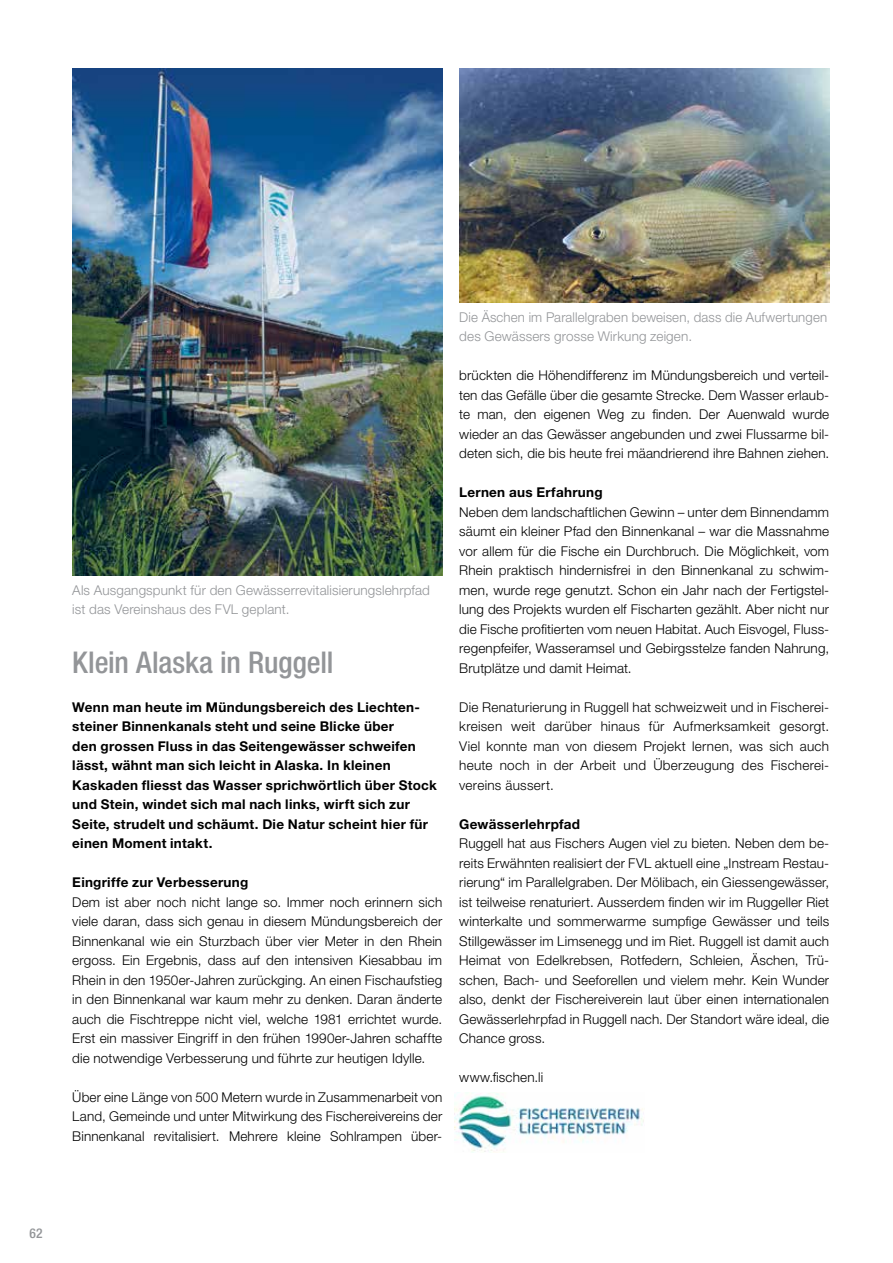
<style>
.page{position:relative;width:893px;height:1263px;background:#fff}
.page>*{position:absolute;margin:0;border:0;box-sizing:border-box;transform-origin:0 0}
.t1{font:500 condensed 30px "Helvetica Neue LT Std";letter-spacing:-.005em;color:#939598}
.t2{font:300 13.5px/19.5px "Helvetica Neue LT Std";letter-spacing:.015em;color:#000;text-align:justify}
.t3{font:700 13.5px/19.5px "Helvetica Neue LT Std";letter-spacing:.02em;color:#000}
.t4{font:300 13.5px/19.5px "Helvetica Neue LT Std";letter-spacing:.01em;color:#939598}
.t5{font:500 condensed 13.5px "Helvetica Neue LT Std";color:#939598}
</style>
<div class="page">
<img style="left:72px;top:68px;width:370px;height:507px">
<img style="left:454px;top:1093px;width:190px;height:59px">
<img style="left:459px;top:68px;width:370px;height:234px">
<p class="t4" style="left:72px;top:580px;width:359px">Als Ausgangspunkt für den Gewässerrevitalisierungslehrpfad ist das Vereinshaus des FVL geplant.</p>
<h1 class="t1" style="left:72px;top:644px;width:263px">Klein Alaska in Ruggell</h1>
<p class="t3" style="left:72px;top:697px;width:366px">Wenn man heute im Mündungsbereich des Liechten&shy;steiner Binnenkanals steht und seine Blicke über<br>den grossen Fluss in das Seitengewässer schweifen lässt, wähnt man sich leicht in Alaska. In kleinen Kaskaden fliesst das Wasser sprichwörtlich über Stock und Stein, windet sich mal nach links, wirft sich zur Seite, strudelt und schäumt. Die Natur scheint hier für einen Moment intakt.</p>
<p class="t3" style="left:72px;top:872px;width:178px">Eingriffe zur Verbesserung</p>
<p class="t2" style="left:72px;top:892px;width:371px">Dem ist aber noch nicht lange so. Immer noch erinnern sich viele daran, dass sich genau in diesem Mündungsbereich der Binnenkanal wie ein Sturzbach über vier Meter in den Rhein ergoss. Ein Ergebnis, dass auf den intensiven Kiesabbau im Rhein in den 1950er-Jahren zurückging. An einen Fischaufstieg in den Binnenkanal war kaum mehr zu denken. Daran änderte auch die Fischtreppe nicht viel, welche 1981 errichtet wurde.<br>Erst ein massiver Eingriff in den frühen 1990er-Jahren schaffte die notwendige Verbesserung und führte zur heutigen Idylle.</p>
<p class="t2" style="left:72px;top:1087px;width:371px">Über eine Länge von 500 Metern wurde in Zusammenarbeit von Land, Gemeinde und unter Mitwirkung des Fischereivereins der Binnenkanal revitalisiert. Mehrere kleine Sohlrampen über-</p>
<p class="t4" style="left:459px;top:307px;width:369px">Die Äschen im Parallelgraben beweisen, dass die Aufwertungen des Gewässers grosse Wirkung zeigen.</p>
<p class="t2" style="left:459px;top:365px;width:371px">brückten die Höhendifferenz im Mündungsbereich und verteil&shy;ten das Gefälle über die gesamte Strecke. Dem Wasser erlaub&shy;te man, den eigenen Weg zu finden. Der Auenwald wurde wieder an das Gewässer angebunden und zwei Flussarme bil&shy;deten sich, die bis heute frei mäandrierend ihre Bahnen ziehen.</p>
<p class="t3" style="left:459px;top:482px;width:145px">Lernen aus Erfahrung</p>
<p class="t2" style="left:459px;top:502px;width:371px">Neben dem landschaftlichen Gewinn – unter dem Binnendamm säumt ein kleiner Pfad den Binnenkanal – war die Massnahme vor allem für die Fische ein Durchbruch. Die Möglichkeit, vom Rhein praktisch hindernisfrei in den Binnenkanal zu schwim&shy;men, wurde rege genutzt. Schon ein Jahr nach der Fertigstel&shy;lung des Projekts wurden elf Fischarten gezählt. Aber nicht nur die Fische profitierten vom neuen Habitat. Auch Eisvogel, Fluss&shy;regenpfeifer, Wasseramsel und Gebirgsstelze fanden Nahrung, Brutplätze und damit Heimat.</p>
<p class="t2" style="left:459px;top:697px;width:371px;text-align:left">Die Renaturierung in Ruggell hat schweizweit und in Fischerei&shy;kreisen weit darüber hinaus für Aufmerksamkeit gesorgt.<br>Viel konnte man von diesem Projekt lernen, was sich auch heute noch in der Arbeit und Überzeugung des Fischerei&shy;vereins äussert.</p>
<p class="t3" style="left:459px;top:814px;width:122px">Gewässerlehrpfad</p>
<p class="t2" style="left:459px;top:833px;width:371px">Ruggell hat aus Fischers Augen viel zu bieten. Neben dem be&shy;reits Erwähnten realisiert der FVL aktuell eine „Instream Restau&shy;rierung“ im Parallelgraben. Der Mölibach, ein Giessengewässer, ist teilweise renaturiert. Ausserdem finden wir im Ruggeller Riet winterkalte und sommerwarme sumpfige Gewässer und teils Stillgewässer im Limsenegg und im Riet. Ruggell ist damit auch Heimat von Edelkrebsen, Rotfedern, Schleien, Äschen, Trü&shy;schen, Bach- und Seeforellen und vielem mehr. Kein Wunder also, denkt der Fischereiverein laut über einen internationalen Gewässerlehrpfad in Ruggell nach. Der Standort wäre ideal, die Chance gross.</p>
<p class="t2" style="left:459px;top:1067px;width:85px">www.fischen.li</p>
<p class="t5" style="left:30px;top:1225px;width:14px">62</p>
</div>
